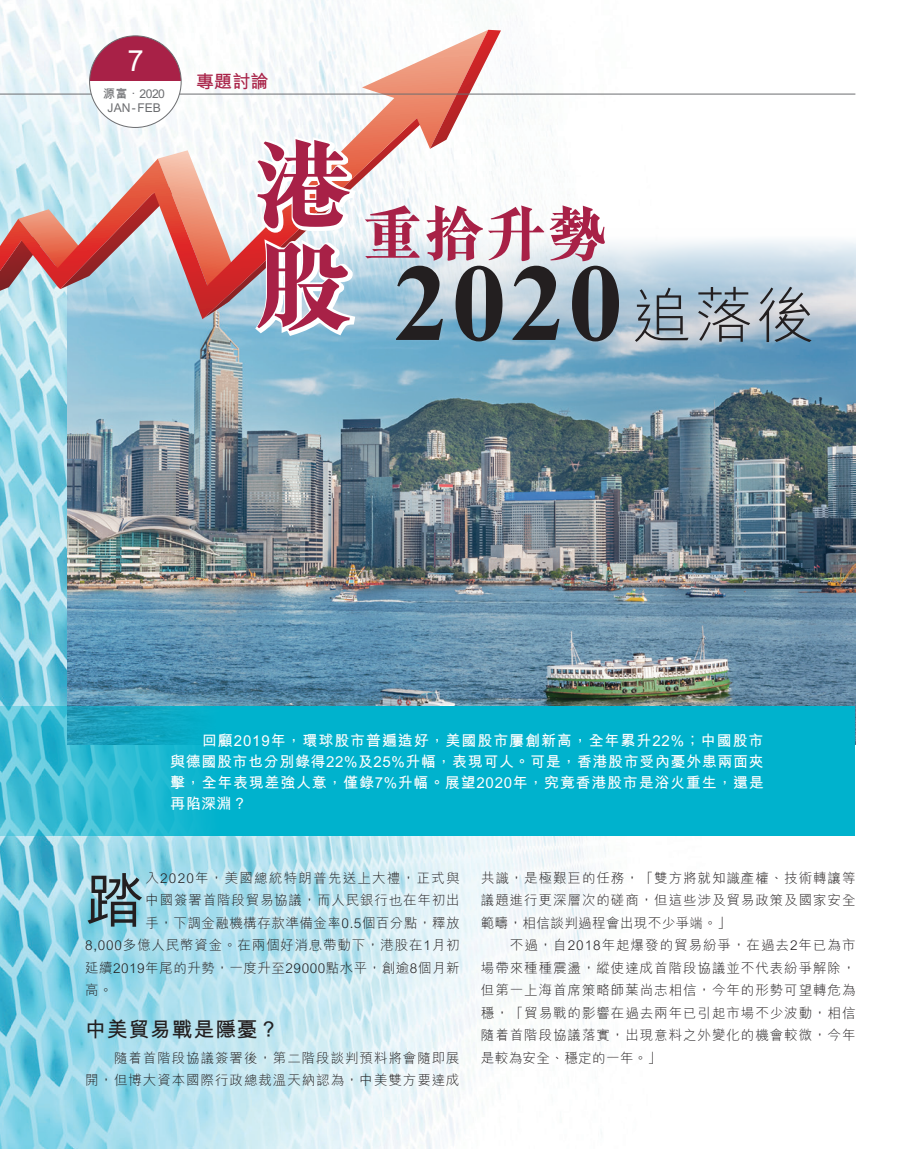
<style>
.page{position:relative;width:915px;height:1149px;background:#fff}
.page>*{position:absolute;margin:0;border:0;box-sizing:border-box;transform-origin:0 0}
.t1{font:60px "M Sung Xbold HKSCS";color:#a82147}
.t2{font:60px "M Hei Light HKSCS";color:#231f20}
.t3{font:58.5px "M Hei Medium HKSCS";color:#231f20}
.t4{font:29.1px "M Hei Bold HKSCS";color:#fff}
.t5{font:21px "M Hei Bold HKSCS";letter-spacing:.03em;color:#231f20}
.t6{font:18px "M Hei Bold HKSCS";color:#a82147}
.t7{font:15px/21px "M Hei Bold HKSCS";letter-spacing:.05em;color:#fff;text-align:justify}
.t8{font:13.5px/22.5px "M Hei Light HKSCS";letter-spacing:.07em;color:#231f20}
.t9{font:13.5px "M Hei Light HKSCS";letter-spacing:.04em;color:#231f20}
.t10{font:13.5px "M Hei Light HKSCS";letter-spacing:.035em;color:#231f20}
.t11{font:13.5px "M Hei Light HKSCS";letter-spacing:.09em;color:#231f20}
.t12{font:12.15px/13.6px "M Hei Bold HKSCS";color:#6c6d70;text-align:center}
</style>
<div class="page">
<img style="left:0;top:0;width:856px;height:1148px">
<img style="left:67px;top:228px;width:788px;height:516px">
<svg style="left:0;top:30px;width:488px;height:289px"></svg>
<svg style="left:430px;top:30px;width:71px;height:119px"></svg>
<svg style="left:396px;top:265px;width:222px;height:76px;background:#76848e"></svg>
<svg style="left:0;top:706px;width:854px;height:129px;background:#0bb3cd"></svg>
<img style="left:250px;top:132px;width:110px;height:487px">
<svg style="left:257px;top:139px;width:94px;height:193px"></svg>
<hr style="left:0;top:94px;width:855px;height:1px;background:#6c6d70">
<div style="left:89px;top:36px;width:92px;height:91px;background:#fff;border-radius:50%"></div>
<svg style="left:89px;top:36px;width:92px;height:44px;fill:#a82147"></svg>
<p class="t4" style="left:128px;top:39px;width:18px">7</p>
<p class="t12" style="left:103px;top:86px;width:63px">源富．2020<br>JAN-FEB</p>
<p class="t6" style="left:196px;top:68px;width:73px">專題討論</p>
<p class="t1" style="left:362px;top:192px;width:247px">重拾升勢</p>
<p class="t2" style="left:631px;top:273px;width:185px">追落後</p>
<p class="t7" style="left:170px;top:728px;width:595px;text-indent:32px">回顧2019年，環球股市普遍造好，美國股市屢創新高，全年累升22%；中國股市與德國股市也分別錄得22%及25%升幅，表現可人。可是，香港股市受內憂外患兩面夾擊，全年表現差強人意，僅錄7%升幅。展望2020年，究竟香港股市是浴火重生，還是再陷深淵？</p>
<p class="t3" style="left:85px;top:858px;width:60px">踏</p>
<p class="t11" style="left:145px;top:868px;width:315px">入2020年，美國總統特朗普先送上大禮，正式與</p>
<p class="t8" style="left:145px;top:888px;width:316px">中國簽署首階段貿易協議，而人民銀行也在年初出</p>
<p class="t10" style="left:145px;top:913px;width:315px">手，下調金融機構存款準備金率0.5個百分點，釋放</p>
<p class="t8" style="left:85px;top:933px;width:376px">8,000多億人民幣資金。在兩個好消息帶動下，港股在1月初</p>
<p class="t9" style="left:85px;top:958px;width:376px">延續2019年尾的升勢，一度升至29000點水平，創逾8個月新</p>
<p class="t8" style="left:85px;top:978px;width:29px">高。</p>
<p class="t5" style="left:85px;top:1013px;width:196px">中美貿易戰是隱憂？</p>
<p class="t8" style="left:85px;top:1045px;width:376px">　　隨着首階段協議簽署後，第二階段談判預料將會隨即展開，但博大資本國際行政總裁溫天納認為，中美雙方要達成</p>
<p class="t8" style="left:480px;top:865px;width:376px">共識，是極艱巨的任務，「雙方將就知識產權、技術轉讓等議題進行更深層次的磋商，但這些涉及貿易政策及國家安全範疇，相信談判過程會出現不少爭端。」<br>　　不過，自2018年起爆發的貿易紛爭，在過去2年已為市場帶來種種震盪，縱使達成首階段協議並不代表紛爭解除，但第一上海首席策略師葉尚志相信，今年的形勢可望轉危為穩，「貿易戰的影響在過去兩年已引起市場不少波動，相信隨着首階段協議落實，出現意料之外變化的機會較微，今年是較為安全、穩定的一年。」</p>
</div>
